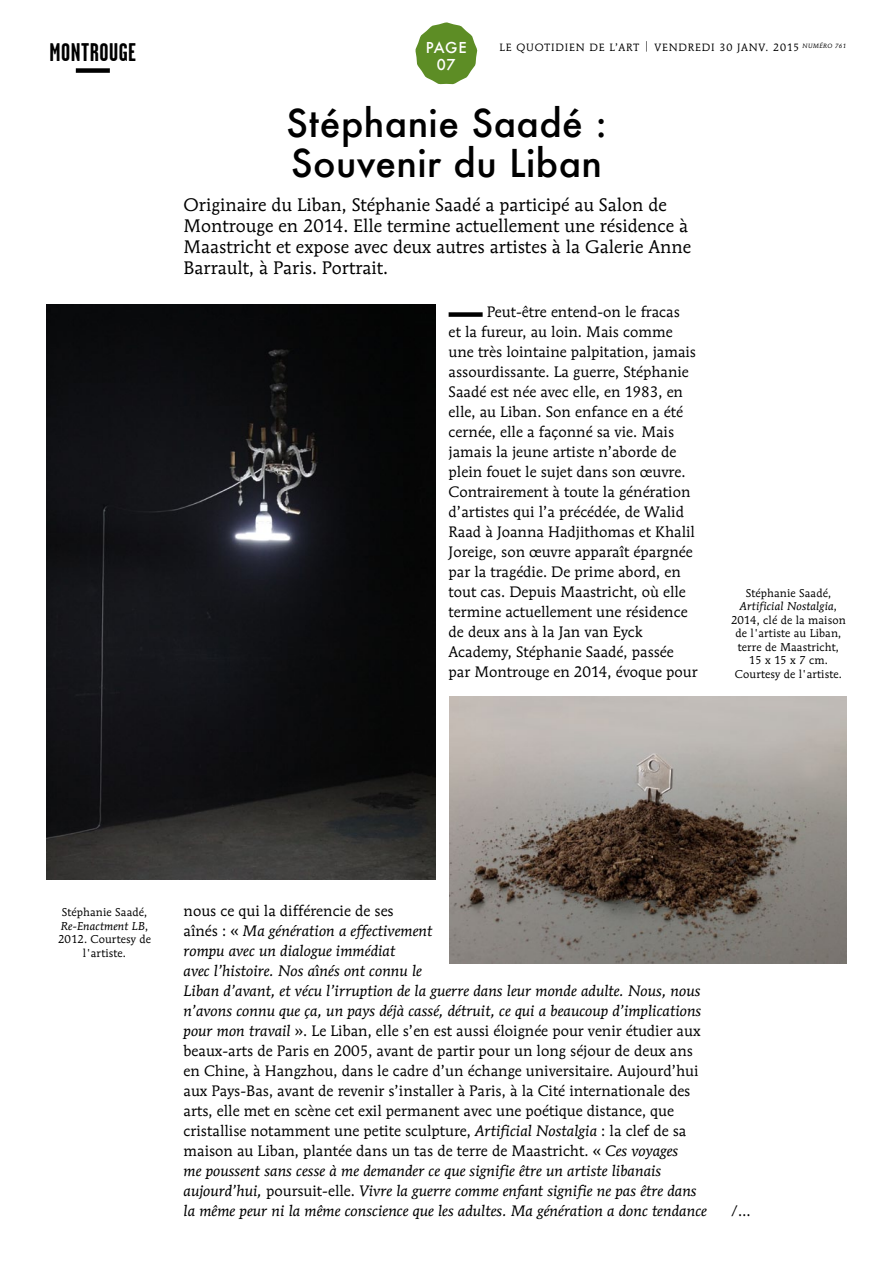
<style>
.page{position:relative;width:893px;height:1263px;background:#fff}
.page>*{position:absolute;margin:0;border:0;box-sizing:border-box;transform-origin:0 0}
.t1{font:500 37.5px/39.9px "Futura";letter-spacing:.01em;color:#000}
.t2{font:700 25.5px "Garage Gothic";letter-spacing:.02em;color:#000}
.t3{font:18px/21px "Mendoza Roman";color:#000}
.t4{font:15px/20px "Mendoza Roman";color:#000}
.t5{font:500 14.7px/16.5px "Futura";letter-spacing:.035em;color:#fff;text-align:center}
.t6{font:11.25px/13.5px "Mendoza Roman";letter-spacing:.01em;color:#000;text-align:center}
.t7{font:10.5px "Mendoza Roman";letter-spacing:.08em;color:#000}
.s1{font-style:italic}
</style>
<div class="page">
<div style="left:76px;top:68px;width:34px;height:5px;background:#000"></div>
<svg style="left:415px;top:22px;width:62px;height:62px"></svg>
<img style="left:47px;top:304px;width:389px;height:576px">
<div style="left:449px;top:312px;width:34px;height:5px;background:#000"></div>
<img style="left:449px;top:696px;width:397px;height:267px">
<p class="t5" style="left:426px;top:39px;width:43px">PAGE<br>07</p>
<h1 class="t1" style="left:286px;top:102px;width:322px">Stéphanie Saadé :<br>Souvenir du Liban</h1>
<p class="t3" style="left:184px;top:194px;width:509px">Originaire du Liban, Stéphanie Saadé a participé au Salon de Montrouge en 2014. Elle termine actuellement une résidence à Maastricht et expose avec deux autres artistes à la Galerie Anne Barrault, à Paris. Portrait.</p>
<p class="t4" style="left:449px;top:301px;width:250px;text-indent:38px">Peut-être entend-on le fracas<br>et la fureur, au loin. Mais comme une très lointaine palpitation, jamais assourdissante. La guerre, Stéphanie Saadé est née avec elle, en 1983, en elle, au Liban. Son enfance en a été cernée, elle a façonné sa vie. Mais jamais la jeune artiste n’aborde de plein fouet le sujet dans son œuvre.<br>Contrairement à toute la génération d’artistes qui l’a précédée, de Walid Raad à Joanna Hadjithomas et Khalil Joreige, son œuvre apparaît épargnée par la tragédie. De prime abord, en tout cas. Depuis Maastricht, où elle termine actuellement une résidence de deux ans à la Jan van Eyck Academy, Stéphanie Saadé, passée par Montrouge en 2014, évoque pour</p>
<h2 class="t2" style="left:49px;top:38px;width:88px">MONTROUGE</h2>
<p class="t7" style="left:499px;top:41px;width:348px">LE QUOTIDIEN DE L’ART | VENDREDI 30 JANV. 2015 <sup>NUMÉRO</sup> <sup>761</sup></p>
<p class="t6" style="left:731px;top:586px;width:116px">Stéphanie Saadé,<br><span class="s1">Artificial Nostalgia</span>,<br>2014, clé de la maison de l'artiste au Liban, terre de Maastricht,<br>15 x 15 x 7 cm.<br>Courtesy de l'artiste.</p>
<p class="t6" style="left:58px;top:906px;width:94px">Stéphanie Saadé,<br><span class="s1">Re-Enactment LB</span>,<br>2012. Courtesy de l'artiste.</p>
<p class="t4" style="left:184px;top:901px;width:525px">nous ce qui la différencie de ses<br>aînés : « <span class="s1">Ma génération a effectivement<br>rompu avec un dialogue immédiat<br>avec l’histoire. Nos a</span>î<span class="s1">nés ont connu le<br>Liban d’avant, et vécu l’irruption de la guerre dans leur monde adulte. Nous, nous n’avons connu que ça, un pays déjà cassé, détruit, ce qui a beaucoup d’implications pour mon travail</span> ». Le Liban, elle s’en est aussi éloignée pour venir étudier aux beaux-arts de Paris en 2005, avant de partir pour un long séjour de deux ans en Chine, à Hangzhou, dans le cadre d’un échange universitaire. Aujourd’hui aux Pays-Bas, avant de revenir s’installer à Paris, à la Cité internationale des arts, elle met en scène cet exil permanent avec une poétique distance, que cristallise notamment une petite sculpture, <span class="s1">Artificial Nostalgia</span> : la clef de sa maison au Liban, plantée dans un tas de terre de Maastricht. « <span class="s1">Ces voyages<br>me poussent sans cesse à me demander ce que signifie être un artiste libanais aujourd’hui,</span> poursuit-elle. <span class="s1">Vivre la guerre comme enfant signifie ne pas être dans la même peur ni la même conscience que les adultes. Ma génération a donc tendance</span></p>
<p class="t4" style="left:731px;top:1201px;width:22px">/…</p>
</div>
